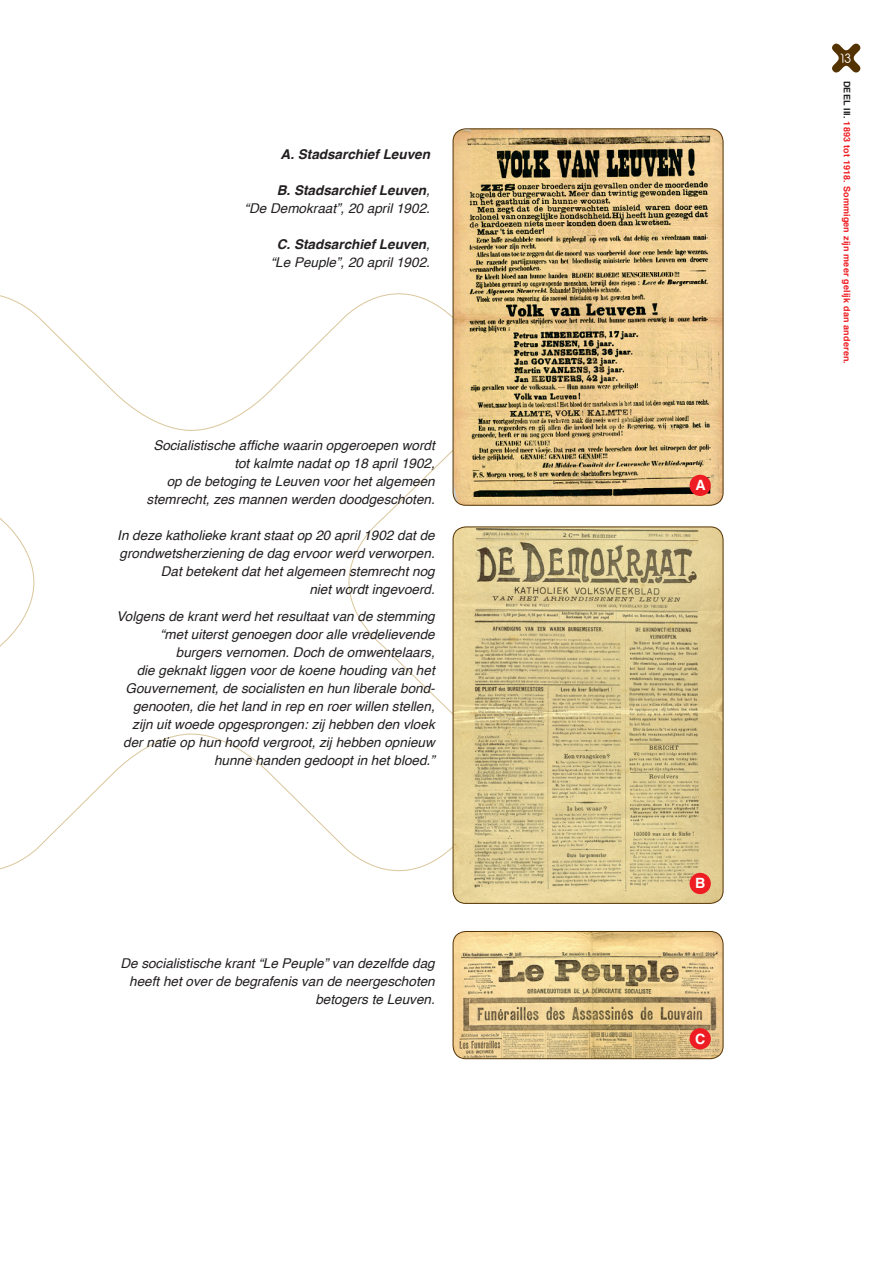
<style>
.page{position:relative;width:893px;height:1263px;background:#fff}
.page>*{position:absolute;margin:0;border:0;box-sizing:border-box;transform-origin:0 0}
.t1{font:700 14.1px "Helvetica";color:#fff}
.t2{font:italic 13.5px/18px "Helvetica";color:#231f20;text-align:right}
.t3{font:italic 700 13.5px "Helvetica";color:#231f20}
.t4{font:12px "Abeatby Kai";color:#fff}
.t5{font:700 9px "Helvetica";letter-spacing:.02em;color:#ee1d23}
.s1{font-weight:400}
.s2{color:#231f20}
</style>
<div class="page">
<svg style="left:0;top:259px;width:521px;height:645px"></svg>
<svg style="left:832px;top:43px;width:29px;height:30px"></svg>
<img style="left:453px;top:129px;width:270px;height:376px">
<div style="left:453px;top:129px;width:270px;height:376px;border:1px solid #543302;border-radius:13px"></div>
<img style="left:453px;top:527px;width:270px;height:376px">
<div style="left:453px;top:527px;width:270px;height:376px;border:1px solid #543302;border-radius:13px"></div>
<img style="left:453px;top:931px;width:270px;height:128px">
<div style="left:453px;top:931px;width:270px;height:128px;border:1px solid #543302;border-radius:13px"></div>
<div style="left:690px;top:475px;width:21px;height:21px;background:#ee1d23;border-radius:50%"></div>
<div style="left:690px;top:873px;width:21px;height:21px;background:#ee1d23;border-radius:50%"></div>
<div style="left:690px;top:1028px;width:21px;height:21px;background:#ee1d23;border-radius:50%"></div>
<p class="t3" style="left:281px;top:143px;width:151px">A. Stadsarchief Leuven</p>
<p class="t3" style="left:277px;top:179px;width:155px">B. Stadsarchief Leuven<span class="s1">,</span></p>
<p class="t2" style="left:245px;top:200px;width:187px">“De Demokraat”, 20 april 1902.</p>
<p class="t3" style="left:277px;top:233px;width:155px">C. Stadsarchief Leuven<span class="s1">,</span></p>
<p class="t2" style="left:271px;top:254px;width:161px">“Le Peuple”, 20 april 1902.</p>
<p class="t2" style="left:153px;top:437px;width:283px">Socialistische affiche waarin opgeroepen wordt</p>
<p class="t2" style="left:234px;top:455px;width:202px">tot kalmte nadat op 18 april 1902,</p>
<p class="t2" style="left:167px;top:473px;width:269px">op de betoging te Leuven voor het algemeen</p>
<p class="t2" style="left:147px;top:491px;width:290px">stemrecht, zes mannen werden doodgeschoten.</p>
<p class="t2" style="left:117px;top:527px;width:319px">In deze katholieke krant staat op 20 april 1902 dat de grondwetsherziening de dag ervoor werd verworpen.<br>Dat betekent dat het algemeen stemrecht nog</p>
<p class="t2" style="left:309px;top:581px;width:127px">niet wordt ingevoerd.</p>
<p class="t2" style="left:117px;top:607px;width:320px">Volgens de krant werd het resultaat van de stemming “met uiterst genoegen door alle vredelievende</p>
<p class="t2" style="left:176px;top:643px;width:260px">burgers vernomen. Doch de omwentelaars,</p>
<p class="t2" style="left:123px;top:661px;width:313px">die geknakt liggen voor de koene houding van het Gouvernement, de socialisten en hun liberale bond&shy;genooten, die het land in rep en roer willen stellen, zijn uit woede opgesprongen: zij hebben den vloek der natie op hun hoofd vergroot, zij hebben opnieuw hunne handen gedoopt in het bloed.”</p>
<p class="t2" style="left:120px;top:955px;width:316px">De socialistische krant “Le Peuple” van dezelfde dag heeft het over de begrafenis van de neergeschoten betogers te Leuven.</p>
<p class="t1" style="left:695px;top:474px;width:12px">A</p>
<p class="t4" style="left:841px;top:53px;width:12px">13</p>
<p class="t5" style="left:854px;top:81px;width:285px;rotate:90deg"><span class="s2">DEEL III.</span> 1893 tot 1918. Sommigen zijn meer gelijk dan anderen.</p>
<p class="t1" style="left:695px;top:872px;width:12px">B</p>
<p class="t1" style="left:695px;top:1027px;width:12px">C</p>
</div>
